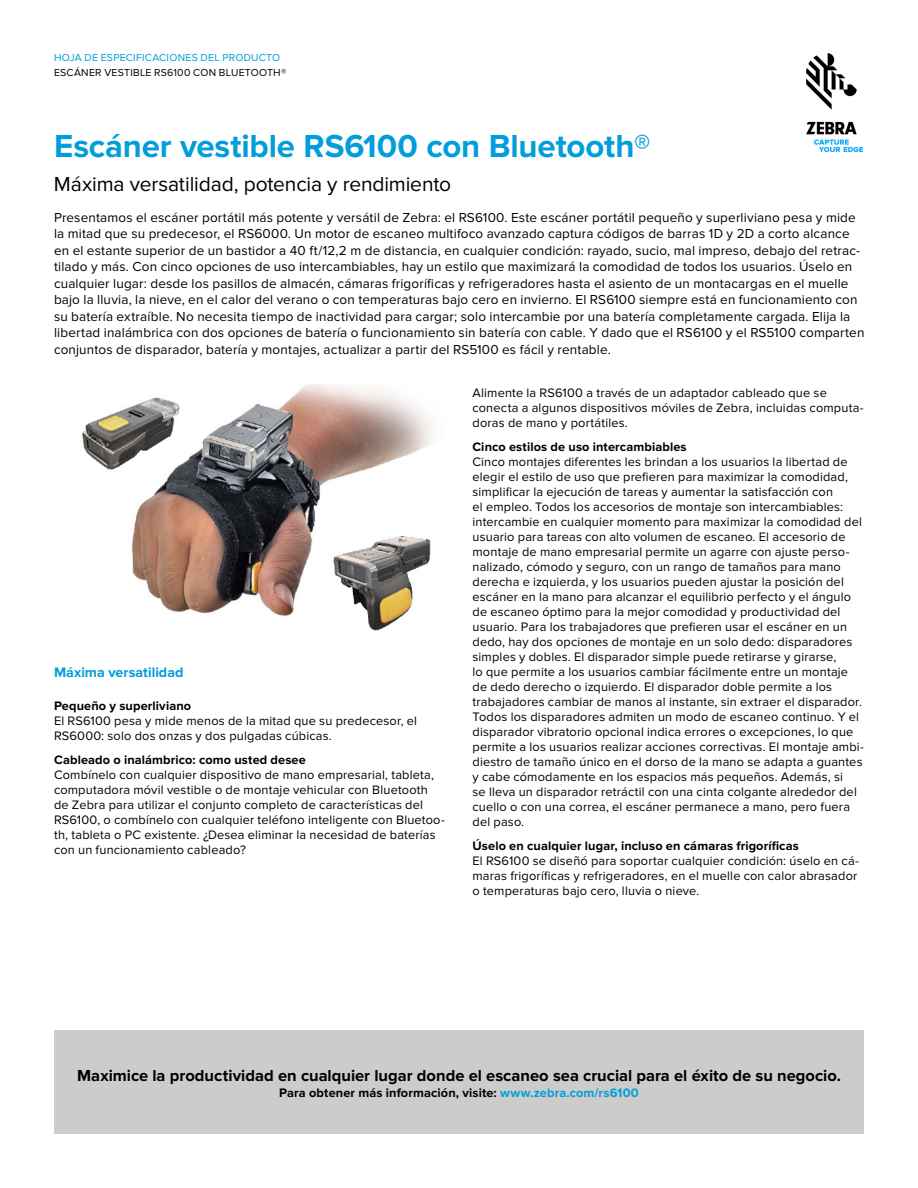
<style>
.page{position:relative;width:918px;height:1188px;background:#fff}
.page>*{position:absolute;margin:0;border:0;box-sizing:border-box;transform-origin:0 0}
.t1{font:700 33px "Proxima Nova";letter-spacing:-.005em;color:#009edb}
.t2{font:21px "Proxima Nova";letter-spacing:-.005em;color:#000}
.t3{font:700 16.5px "Proxima Nova";color:#000}
.t4{font:700 14.25px "Proxima Nova";color:#009edb}
.t5{font:13.5px/16.5px "Proxima Nova";letter-spacing:.01em;color:#000}
.t6{font:12.75px/15px "Proxima Nova";letter-spacing:.015em;color:#000}
.t7{font:700 12.75px "Proxima Nova";letter-spacing:.01em;color:#000}
.t8{font:10.5px "Proxima Nova";letter-spacing:.025em;color:#000}
.t9{font:10.5px "Proxima Nova";letter-spacing:.025em;color:#009edb}
.s1{color:#009edb}
</style>
<div class="page">
<img style="left:806px;top:54px;width:56px;height:97px">
<div style="left:54px;top:1031px;width:810px;height:103px;background:#cdccca"></div>
<img style="left:82px;top:385px;width:351px;height:246px">
<p class="t9" style="left:54px;top:52px;width:228px">HOJA DE ESPECIFICACIONES DEL PRODUCTO</p>
<p class="t8" style="left:54px;top:66px;width:234px">ESCÁNER VESTIBLE RS6100 CON BLUETOOTH®</p>
<h1 class="t1" style="left:54px;top:127px;width:598px">Escáner vestible RS6100 con Bluetooth®</h1>
<h2 class="t2" style="left:54px;top:172px;width:399px">Máxima versatilidad, potencia y rendimiento</h2>
<p class="t5" style="left:54px;top:209px;width:812px">Presentamos el escáner portátil más potente y versátil de Zebra: el RS6100. Este escáner portátil pequeño y superliviano pesa y mide la mitad que su predecesor, el RS6000. Un motor de escaneo multifoco avanzado captura códigos de barras 1D y 2D a corto alcance en el estante superior de un bastidor a 40 ft/12,2 m de distancia, en cualquier condición: rayado, sucio, mal impreso, debajo del retrac&shy;tilado y más. Con cinco opciones de uso intercambiables, hay un estilo que maximizará la comodidad de todos los usuarios. Úselo en cualquier lugar: desde los pasillos de almacén, cámaras frigoríficas y refrigeradores hasta el asiento de un montacargas en el muelle bajo la lluvia, la nieve, en el calor del verano o con temperaturas bajo cero en invierno. El RS6100 siempre está en funcionamiento con su batería extraíble. No necesita tiempo de inactividad para cargar; solo intercambie por una batería completamente cargada. Elija la libertad inalámbrica con dos opciones de batería o funcionamiento sin batería con cable. Y dado que el RS6100 y el RS5100 comparten conjuntos de disparador, batería y montajes, actualizar a partir del RS5100 es fácil y rentable.</p>
<p class="t4" style="left:54px;top:664px;width:131px">Máxima versatilidad</p>
<p class="t7" style="left:54px;top:698px;width:139px">Pequeño y superliviano</p>
<p class="t6" style="left:54px;top:713px;width:365px">El RS6100 pesa y mide menos de la mitad que su predecesor, el<br>RS6000: solo dos onzas y dos pulgadas cúbicas.</p>
<p class="t7" style="left:54px;top:752px;width:253px">Cableado o inalámbrico: como usted desee</p>
<p class="t6" style="left:54px;top:767px;width:392px">Combínelo con cualquier dispositivo de mano empresarial, tableta, computadora móvil vestible o de montaje vehicular con Bluetooth de Zebra para utilizar el conjunto completo de características del RS6100, o combínelo con cualquier teléfono inteligente con Bluetoo&shy;th, tableta o PC existente. ¿Desea eliminar la necesidad de baterías con un funcionamiento cableado?</p>
<p class="t6" style="left:472px;top:386px;width:393px">Alimente la RS6100 a través de un adaptador cableado que se conecta a algunos dispositivos móviles de Zebra, incluidas computa&shy;doras de mano y portátiles.</p>
<p class="t7" style="left:472px;top:440px;width:216px">Cinco estilos de uso intercambiables</p>
<p class="t6" style="left:472px;top:455px;width:393px">Cinco montajes diferentes les brindan a los usuarios la libertad de elegir el estilo de uso que prefieren para maximizar la comodidad, simplificar la ejecución de tareas y aumentar la satisfacción con<br>el empleo. Todos los accesorios de montaje son intercambiables: intercambie en cualquier momento para maximizar la comodidad del usuario para tareas con alto volumen de escaneo. El accesorio de montaje de mano empresarial permite un agarre con ajuste perso&shy;nalizado, cómodo y seguro, con un rango de tamaños para mano derecha e izquierda, y los usuarios pueden ajustar la posición del escáner en la mano para alcanzar el equilibrio perfecto y el ángulo de escaneo óptimo para la mejor comodidad y productividad del usuario. Para los trabajadores que prefieren usar el escáner en un dedo, hay dos opciones de montaje en un solo dedo: disparadores simples y dobles. El disparador simple puede retirarse y girarse,<br>lo que permite a los usuarios cambiar fácilmente entre un montaje de dedo derecho o izquierdo. El disparador doble permite a los trabajadores cambiar de manos al instante, sin extraer el disparador.<br>Todos los disparadores admiten un modo de escaneo continuo. Y el disparador vibratorio opcional indica errores o excepciones, lo que permite a los usuarios realizar acciones correctivas. El montaje ambi&shy;diestro de tamaño único en el dorso de la mano se adapta a guantes y cabe cómodamente en los espacios más pequeños. Además, si<br>se lleva un disparador retráctil con una cinta colgante alrededor del cuello o con una correa, el escáner permanece a mano, pero fuera del paso.</p>
<p class="t7" style="left:472px;top:839px;width:328px">Úselo en cualquier lugar, incluso en cámaras frigoríficas</p>
<p class="t6" style="left:472px;top:854px;width:388px">El RS6100 se diseñó para soportar cualquier condición: úselo en cá&shy;maras frigoríficas y refrigeradores, en el muelle con calor abrasador o temperaturas bajo cero, lluvia o nieve.</p>
<p class="t3" style="left:77px;top:1066px;width:765px">Maximice la productividad en cualquier lugar donde el escaneo sea crucial para el éxito de su negocio.</p>
<p class="t7" style="left:279px;top:1085px;width:361px">Para obtener más información, visite: <span class="s1">www.zebra.com/rs6100</span></p>
</div>
